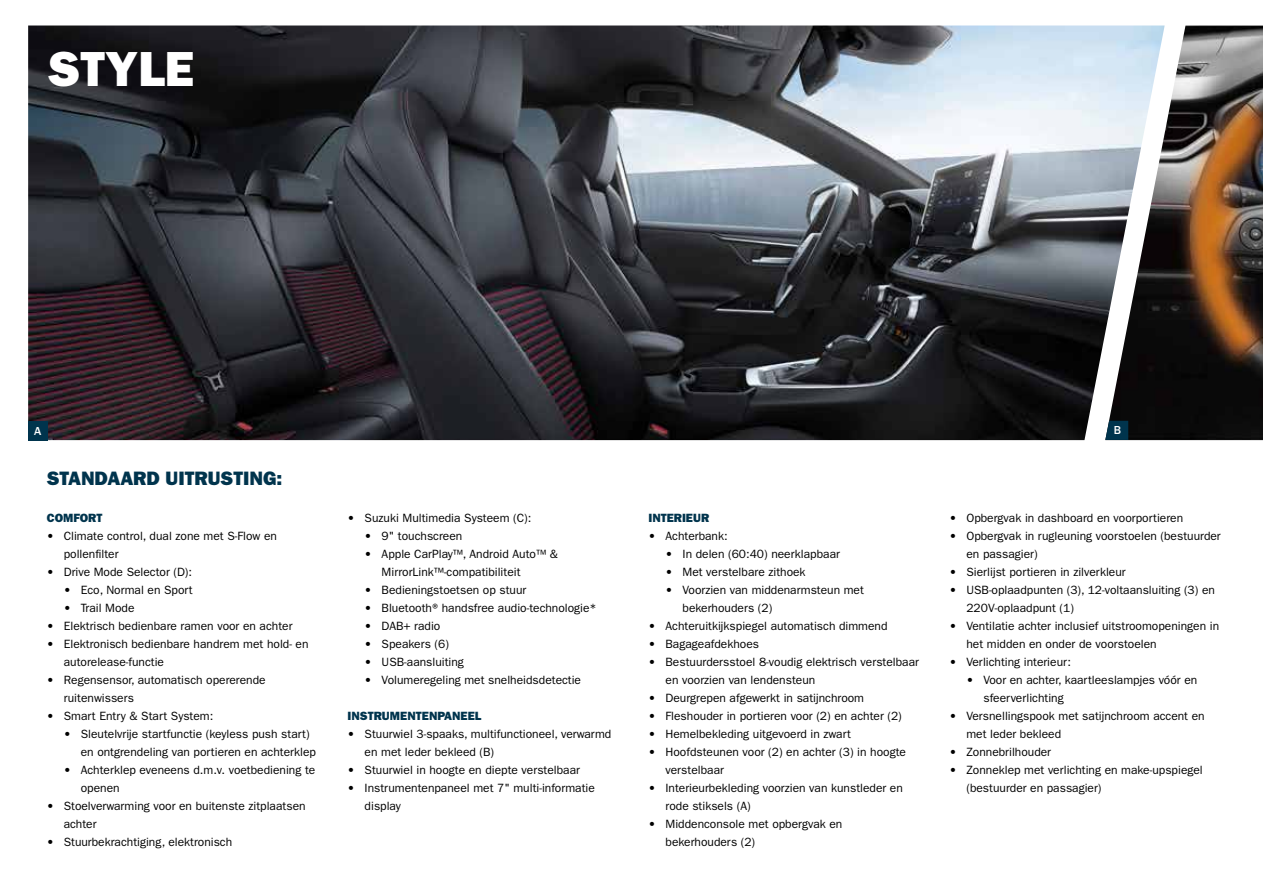
<style>
.page{position:relative;width:1263px;height:893px;background:#fff}
.page>*{position:absolute;margin:0;border:0;box-sizing:border-box;transform-origin:0 0}
.t1{font:49.5px "ITC Franklin Gothic Std Hvy";color:#fff}
.t2{font:19.5px "ITC Franklin Gothic Std Hvy";color:#00344d}
.t3{font:12px/18px "ITC Franklin Gothic Std";color:#000}
.t4{font:12px "ITC Franklin Gothic Std Hvy";color:#00344d}
.t5{font:500 12px "ITC Franklin Gothic Std";color:#fff}
.s1{font-family:"ITC Franklin Gothic Std Hvy"}
</style>
<div class="page">
<img style="left:1165px;top:26px;width:98px;height:414px">
<img style="left:28px;top:26px;width:1137px;height:414px">
<div style="left:28px;top:421px;width:19px;height:19px;background:#00344d"></div>
<svg style="left:1105px;top:421px;width:23px;height:19px"></svg>
<h1 class="t1" style="left:48px;top:39px;width:148px">STYLE</h1>
<p class="t5" style="left:34px;top:424px;width:9px">A</p>
<p class="t5" style="left:1114px;top:424px;width:9px">B</p>
<h2 class="t2" style="left:47px;top:467px;width:237px">STANDAARD UITRUSTING:</h2>
<p class="t4" style="left:47px;top:511px;width:57px">COMFORT</p>
<p class="t3" style="left:64px;top:527px;width:215px;text-indent:-17px"><span class="s1">•</span> Climate control, dual zone met S-Flow en pollenfilter</p>
<p class="t3" style="left:47px;top:563px;width:147px"><span class="s1">•</span> Drive Mode Selector (D):</p>
<p class="t3" style="left:64px;top:581px;width:131px"><span class="s1">•</span> Eco, Normal en Sport</p>
<p class="t3" style="left:64px;top:599px;width:72px"><span class="s1">•</span> Trail Mode</p>
<p class="t3" style="left:47px;top:617px;width:247px"><span class="s1">•</span> Elektrisch bedienbare ramen voor en achter</p>
<p class="t3" style="left:64px;top:635px;width:246px;text-indent:-17px"><span class="s1">•</span> Elektronisch bedienbare handrem met hold- en autorelease-functie</p>
<p class="t3" style="left:64px;top:671px;width:203px;text-indent:-17px"><span class="s1">•</span> Regensensor, automatisch opererende ruitenwissers</p>
<p class="t3" style="left:47px;top:707px;width:168px"><span class="s1">•</span> Smart Entry &amp; Start System:</p>
<p class="t3" style="left:81px;top:725px;width:237px;text-indent:-17px"><span class="s1">•</span> Sleutelvrije startfunctie (keyless push start) en ontgrendeling van portieren en achterklep</p>
<p class="t3" style="left:81px;top:761px;width:236px;text-indent:-17px"><span class="s1">•</span> Achterklep eveneens d.m.v. voetbediening te openen</p>
<p class="t3" style="left:64px;top:797px;width:243px;text-indent:-17px"><span class="s1">•</span> Stoelverwarming voor en buitenste zitplaatsen achter</p>
<p class="t3" style="left:47px;top:833px;width:187px"><span class="s1">•</span> Stuurbekrachtiging, elektronisch</p>
<p class="t3" style="left:348px;top:509px;width:185px"><span class="s1">•</span> Suzuki Multimedia Systeem (C):</p>
<p class="t3" style="left:365px;top:527px;width:99px"><span class="s1">•</span> 9" touchscreen</p>
<p class="t3" style="left:382px;top:545px;width:178px;text-indent:-17px"><span class="s1">•</span> Apple CarPlay™, Android Auto™ &amp;<br>MirrorLink™-compatibiliteit</p>
<p class="t3" style="left:365px;top:581px;width:163px"><span class="s1">•</span> Bedieningstoetsen op stuur</p>
<p class="t3" style="left:365px;top:599px;width:234px"><span class="s1">•</span> Bluetooth® handsfree audio-technologie*</p>
<p class="t3" style="left:365px;top:617px;width:77px"><span class="s1">•</span> DAB+ radio</p>
<p class="t3" style="left:365px;top:635px;width:86px"><span class="s1">•</span> Speakers (6)</p>
<p class="t3" style="left:365px;top:653px;width:101px"><span class="s1">•</span> USB-aansluiting</p>
<p class="t3" style="left:365px;top:671px;width:218px"><span class="s1">•</span> Volumeregeling met snelheidsdetectie</p>
<p class="t4" style="left:348px;top:709px;width:135px">INSTRUMENTENPANEEL</p>
<p class="t3" style="left:365px;top:725px;width:248px;text-indent:-17px"><span class="s1">•</span> Stuurwiel 3-spaaks, multifunctioneel, verwarmd en met leder bekleed (B)</p>
<p class="t3" style="left:348px;top:761px;width:234px"><span class="s1">•</span> Stuurwiel in hoogte en diepte verstelbaar</p>
<p class="t3" style="left:365px;top:779px;width:232px;text-indent:-17px"><span class="s1">•</span> Instrumentenpaneel met 7" multi-informatie display</p>
<p class="t4" style="left:648px;top:511px;width:62px">INTERIEUR</p>
<p class="t3" style="left:648px;top:527px;width:81px"><span class="s1">•</span> Achterbank:</p>
<p class="t3" style="left:665px;top:545px;width:176px"><span class="s1">•</span> In delen (60:40) neerklapbaar</p>
<p class="t3" style="left:665px;top:563px;width:142px"><span class="s1">•</span> Met verstelbare zithoek</p>
<p class="t3" style="left:682px;top:581px;width:183px;text-indent:-17px"><span class="s1">•</span> Voorzien van middenarmsteun met bekerhouders (2)</p>
<p class="t3" style="left:648px;top:617px;width:241px"><span class="s1">•</span> Achteruitkijkspiegel automatisch dimmend</p>
<p class="t3" style="left:648px;top:635px;width:112px"><span class="s1">•</span> Bagageafdekhoes</p>
<p class="t3" style="left:665px;top:653px;width:255px;text-indent:-17px"><span class="s1">•</span> Bestuurdersstoel 8-voudig elektrisch verstelbaar en voorzien van lendensteun</p>
<p class="t3" style="left:648px;top:689px;width:217px"><span class="s1">•</span> Deurgrepen afgewerkt in satijnchroom</p>
<p class="t3" style="left:648px;top:707px;width:255px"><span class="s1">•</span> Fleshouder in portieren voor (2) en achter (2)</p>
<p class="t3" style="left:648px;top:725px;width:204px"><span class="s1">•</span> Hemelbekleding uitgevoerd in zwart</p>
<p class="t3" style="left:665px;top:743px;width:242px;text-indent:-17px"><span class="s1">•</span> Hoofdsteunen voor (2) en achter (3) in hoogte verstelbaar</p>
<p class="t3" style="left:665px;top:779px;width:239px;text-indent:-17px"><span class="s1">•</span> Interieurbekleding voorzien van kunstleder en rode stiksels (A)</p>
<p class="t3" style="left:665px;top:815px;width:178px;text-indent:-17px"><span class="s1">•</span> Middenconsole met opbergvak en bekerhouders (2)</p>
<p class="t3" style="left:949px;top:509px;width:235px"><span class="s1">•</span> Opbergvak in dashboard en voorportieren</p>
<p class="t3" style="left:966px;top:527px;width:256px;text-indent:-17px"><span class="s1">•</span> Opbergvak in rugleuning voorstoelen (bestuurder en passagier)</p>
<p class="t3" style="left:949px;top:563px;width:178px"><span class="s1">•</span> Sierlijst portieren in zilverkleur</p>
<p class="t3" style="left:966px;top:581px;width:250px;text-indent:-17px"><span class="s1">•</span> USB-oplaadpunten (3), 12-voltaansluiting (3) en<br>220V-oplaadpunt (1)</p>
<p class="t3" style="left:966px;top:617px;width:254px;text-indent:-17px"><span class="s1">•</span> Ventilatie achter inclusief uitstroomopeningen in het midden en onder de voorstoelen</p>
<p class="t3" style="left:949px;top:653px;width:123px"><span class="s1">•</span> Verlichting interieur:</p>
<p class="t3" style="left:983px;top:671px;width:215px;text-indent:-17px"><span class="s1">•</span> Voor en achter, kaartleeslampjes vóór en sfeerverlichting</p>
<p class="t3" style="left:966px;top:707px;width:240px;text-indent:-17px"><span class="s1">•</span> Versnellingspook met satijnchroom accent en met leder bekleed</p>
<p class="t3" style="left:949px;top:743px;width:103px"><span class="s1">•</span> Zonnebrilhouder</p>
<p class="t3" style="left:966px;top:761px;width:238px;text-indent:-17px"><span class="s1">•</span> Zonneklep met verlichting en make-upspiegel (bestuurder en passagier)</p>
</div>
